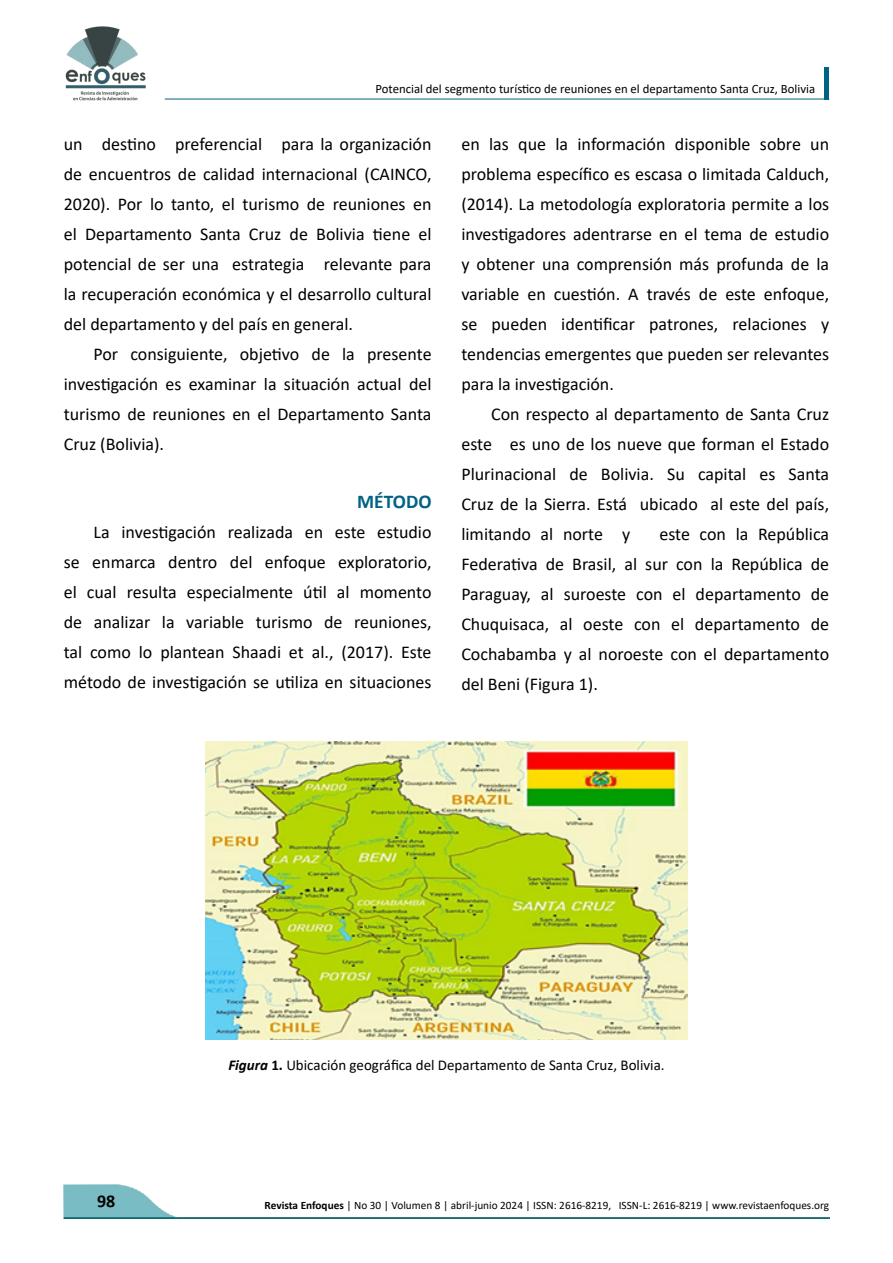
<style>
.page{position:relative;width:893px;height:1263px;background:#fff}
.page>*{position:absolute;margin:0;border:0;box-sizing:border-box;transform-origin:0 0}
.t1{font:700 19.5px "Calibri";color:#006285}
.t2{font:18px/30px "Calibri";color:#000;text-align:justify}
.t3{font:700 18px "Calibri";color:#000}
.t4{font:15px "Calibri";color:#000}
.t5{font:12.75px "Calibri";color:#000}
.t6{font:11.25px "Calibri";color:#000}
.s1{font-weight:700;font-style:italic}
.s2{font-weight:700}
</style>
<div class="page">
<div style="left:824px;top:67px;width:5px;height:32px;background:#006285"></div>
<hr style="left:165px;top:99px;width:664px;height:1px;background:#006285">
<img style="left:65px;top:26px;width:81px;height:75px">
<img style="left:64px;top:1184px;width:765px;height:34px">
<img style="left:205px;top:741px;width:482px;height:299px">
<p class="t5" style="left:375px;top:79px;width:441px">Potencial del segmento turístico de reuniones en el departamento Santa Cruz, Bolivia</p>
<p class="t2" style="left:64px;top:128px;width:369px">un destino preferencial para la organización de encuentros de calidad internacional (CAINCO, 2020). Por lo tanto, el turismo de reuniones en el Departamento Santa Cruz de Bolivia tiene el potencial de ser una estrategia relevante para la recuperación económica y el desarrollo cultural del departamento y del país en general.</p>
<p class="t2" style="left:64px;top:338px;width:369px;text-indent:30px">Por consiguiente, objetivo de la presente investigación es examinar la situación actual del turismo de reuniones en el Departamento Santa Cruz (Bolivia).</p>
<p class="t1" style="left:357px;top:488px;width:76px">MÉTODO</p>
<p class="t2" style="left:64px;top:517px;width:369px;text-indent:30px">La investigación realizada en este estudio se enmarca dentro del enfoque exploratorio, el cual resulta especialmente útil al momento de analizar la variable turismo de reuniones, tal como lo plantean Shaadi et al., (2017). Este método de investigación se utiliza en situaciones</p>
<p class="t2" style="left:461px;top:128px;width:369px">en las que la información disponible sobre un problema específico es escasa o limitada Calduch, (2014). La metodología exploratoria permite a los investigadores adentrarse en el tema de estudio y obtener una comprensión más profunda de la variable en cuestión. A través de este enfoque, se pueden identificar patrones, relaciones y tendencias emergentes que pueden ser relevantes para la investigación.</p>
<p class="t2" style="left:461px;top:398px;width:369px;text-indent:30px">Con respecto al departamento de Santa Cruz este es uno de los nueve que forman el Estado Plurinacional de Bolivia. Su capital es Santa Cruz de la Sierra. Está ubicado al este del país, limitando al norte y</p>
<p class="t2" style="left:461px;top:518px;width:369px;text-indent:198px">este con la República Federativa de Brasil, al sur con la República de Paraguay, al suroeste con el departamento de Chuquisaca, al oeste con el departamento de Cochabamba y al noroeste con el departamento del Beni (Figura 1).</p>
<p class="t4" style="left:228px;top:1055px;width:438px"><span class="s1">Figura</span> <span class="s2">1.</span> Ubicación geográfica del Departamento de Santa Cruz, Bolivia.</p>
<p class="t3" style="left:97px;top:1188px;width:20px">98</p>
<p class="t6" style="left:265px;top:1197px;width:566px"><span class="s2">Revista Enfoques</span> | No 30 | Volumen 8 | abril-junio 2024 | ISSN: 2616-8219, ISSN-L: 2616-8219 | www.revistaenfoques.org</p>
</div>
